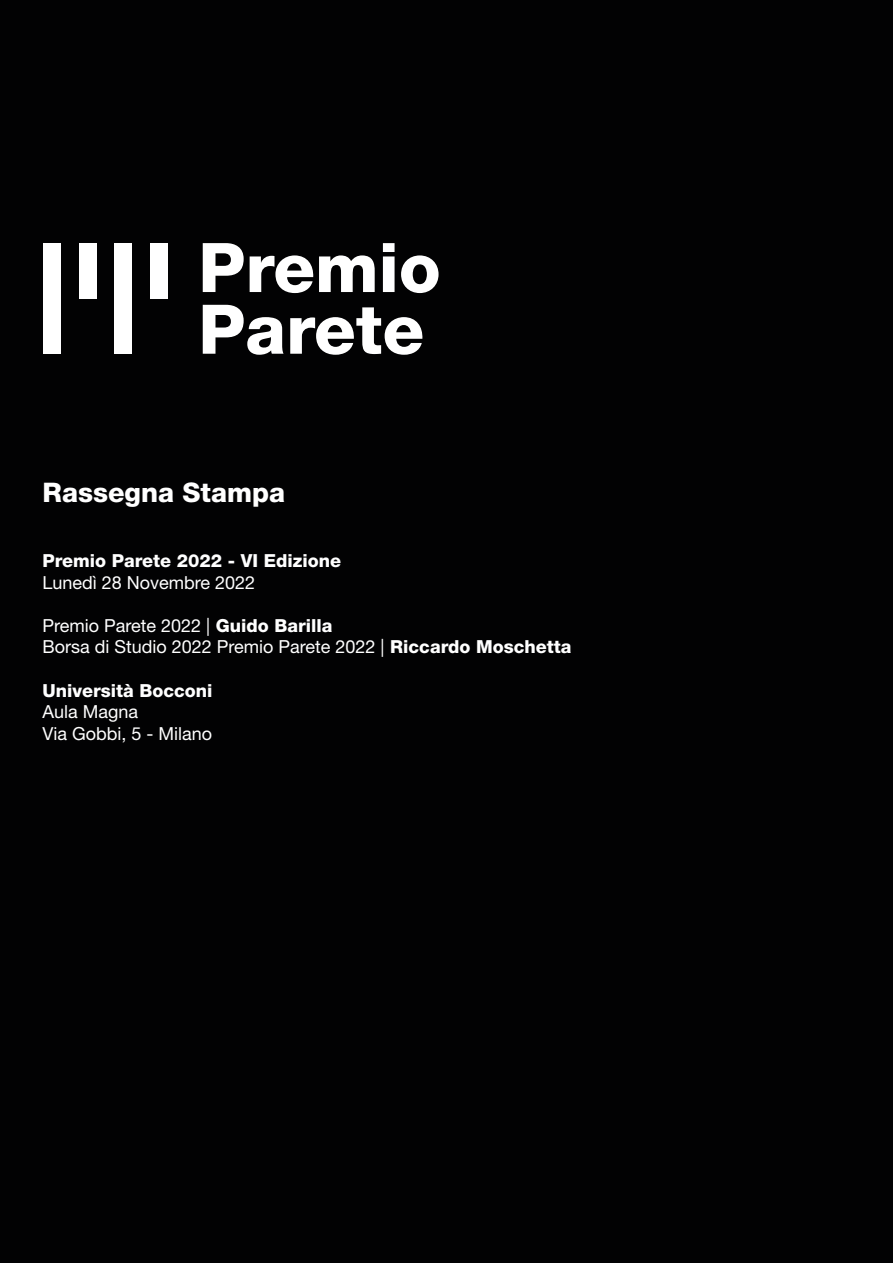
<style>
.page{position:relative;width:893px;height:1263px;background:#020203}
.page>*{position:absolute;margin:0;border:0;box-sizing:border-box;transform-origin:0 0}
.t1{font:800 27px "Helvetica Neue LT Std";color:#fff}
.t2{font:18px/21.6px "Helvetica Neue LT Std";color:#fff}
.t3{font:800 18px "Helvetica Neue LT Std";color:#fff}
.s1{font-weight:800}
</style>
<div class="page">
<div style="left:43px;top:243px;width:18px;height:111px;background:#fff"></div>
<div style="left:79px;top:243px;width:18px;height:55px;background:#fff"></div>
<div style="left:114px;top:243px;width:18px;height:111px;background:#fff"></div>
<div style="left:150px;top:243px;width:17px;height:55px;background:#fff"></div>
<svg style="left:203px;top:243px;width:41px;height:49px"></svg>
<svg style="left:250px;top:255px;width:125px;height:38px"></svg>
<svg style="left:383px;top:243px;width:12px;height:49px"></svg>
<svg style="left:401px;top:255px;width:38px;height:38px"></svg>
<svg style="left:203px;top:305px;width:81px;height:50px"></svg>
<svg style="left:290px;top:307px;width:133px;height:48px"></svg>
<h1 class="t1" style="left:43px;top:476px;width:244px">Rassegna Stampa</h1>
<p class="t3" style="left:43px;top:550px;width:300px">Premio Parete 2022 - VI Edizione</p>
<p class="t2" style="left:43px;top:571px;width:214px">Lunedì 28 Novembre 2022</p>
<p class="t2" style="left:43px;top:614px;width:530px">Premio Parete 2022 | <span class="s1">Guido Barilla<br></span>Borsa di Studio 2022 Premio Parete 2022 | <span class="s1">Riccardo Moschetta</span></p>
<p class="t3" style="left:43px;top:679px;width:172px">Università Bocconi</p>
<p class="t2" style="left:43px;top:701px;width:171px">Aula Magna<br>Via Gobbi, 5 - Milano</p>
</div>
